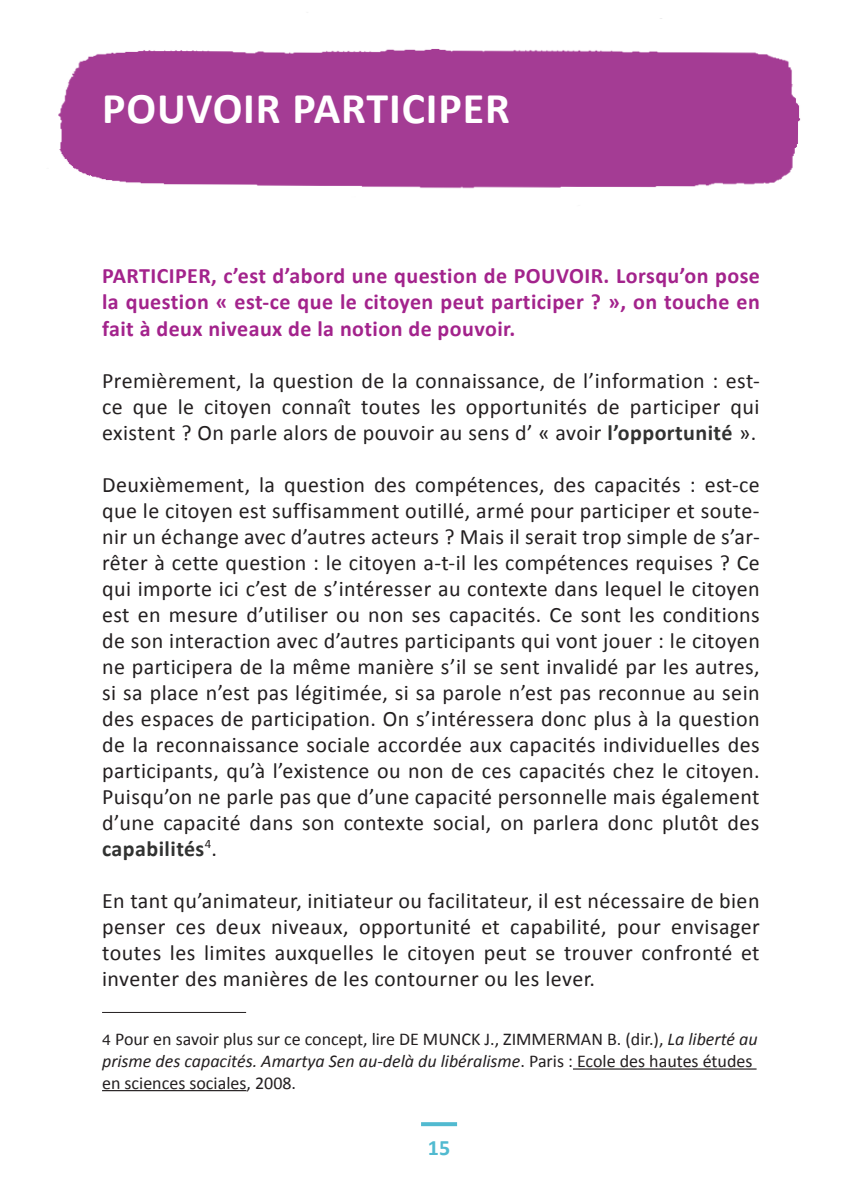
<style>
.page{position:relative;width:862px;height:1202px;background:#fff}
.page>*{position:absolute;margin:0;border:0;box-sizing:border-box;transform-origin:0 0}
.t1{font:700 44px "Calibri";letter-spacing:.02em;color:#fff}
.t2{font:22px/26px "Calibri";letter-spacing:.02em;color:#231f20;text-align:justify}
.t3{font:700 22px/26px "Calibri";letter-spacing:.02em;color:#a3238c;text-align:justify}
.t4{font:700 22px "Calibri";color:#51bad0}
.t5{font:18px/21.6px "Calibri";color:#231f20}
.s1{font-weight:700;color:#313231}
.s2{font-family:"Verdana";font-size:14px}
.s3{font-style:italic}
</style>
<div class="page">
<svg style="left:421px;top:1122px;width:36px;height:4px"></svg>
<img style="left:58px;top:18px;width:743px;height:171px">
<hr style="left:102px;top:1012px;width:144px;height:1px;background:#231f20">
<hr style="left:573px;top:1068px;width:183px;height:2px;background:#231f20">
<hr style="left:102px;top:1090px;width:144px;height:1px;background:#231f20">
<h1 class="t1" style="left:102px;top:80px;width:409px">POUVOIR PARTICIPER</h1>
<p class="t3" style="left:102px;top:263px;width:659px">PARTICIPER, c’est d’abord une question de POUVOIR. Lorsqu’on pose la question « est-ce que le citoyen peut participer ? », on touche en fait à deux niveaux de la notion de pouvoir.</p>
<p class="t2" style="left:102px;top:367px;width:659px">Premièrement, la question de la connaissance, de l’information : est&shy;ce que le citoyen connaît toutes les opportunités de participer qui existent ? On parle alors de pouvoir au sens d’ « avoir <span class="s1">l’opportunité</span> ».</p>
<p class="t2" style="left:102px;top:471px;width:659px">Deuxièmement, la question des compétences, des capacités : est-ce que le citoyen est suffisamment outillé, armé pour participer et soute&shy;nir un échange avec d’autres acteurs ? Mais il serait trop simple de s’ar&shy;rêter à cette question : le citoyen a-t-il les compétences requises ? Ce qui importe ici c’est de s’intéresser au contexte dans lequel le citoyen est en mesure d’utiliser ou non ses capacités. Ce sont les conditions de son interaction avec d’autres participants qui vont jouer : le citoyen ne participera de la même manière s’il se sent invalidé par les autres, si sa place n’est pas légitimée, si sa parole n’est pas reconnue au sein des espaces de participation. On s’intéressera donc plus à la question de la reconnaissance sociale accordée aux capacités individuelles des participants, qu’à l’existence ou non de ces capacités chez le citoyen.<br>Puisqu’on ne parle pas que d’une capacité personnelle mais également d’une capacité dans son contexte social, on parlera donc plutôt des <span class="s1">capabilités</span><sup>4</sup>.</p>
<p class="t2" style="left:102px;top:887px;width:659px">En tant qu’animateur, initiateur ou facilitateur, il est nécessaire de bien penser ces deux niveaux, opportunité et capabilité, pour envisager toutes les limites auxquelles le citoyen peut se trouver confronté et inventer des manières de les contourner ou les lever.</p>
<p class="t5" style="left:102px;top:1029px;width:657px"><span class="s2">4</span> Pour en savoir plus sur ce concept, lire DE MUNCK J., ZIMMERMAN B. (dir.), <span class="s3">La liberté au prisme des capacités. Amartya Sen au-delà du libéralisme</span>. Paris : Ecole des hautes études en sciences sociales, 2008.</p>
<p class="t4" style="left:428px;top:1133px;width:24px">15</p>
</div>
